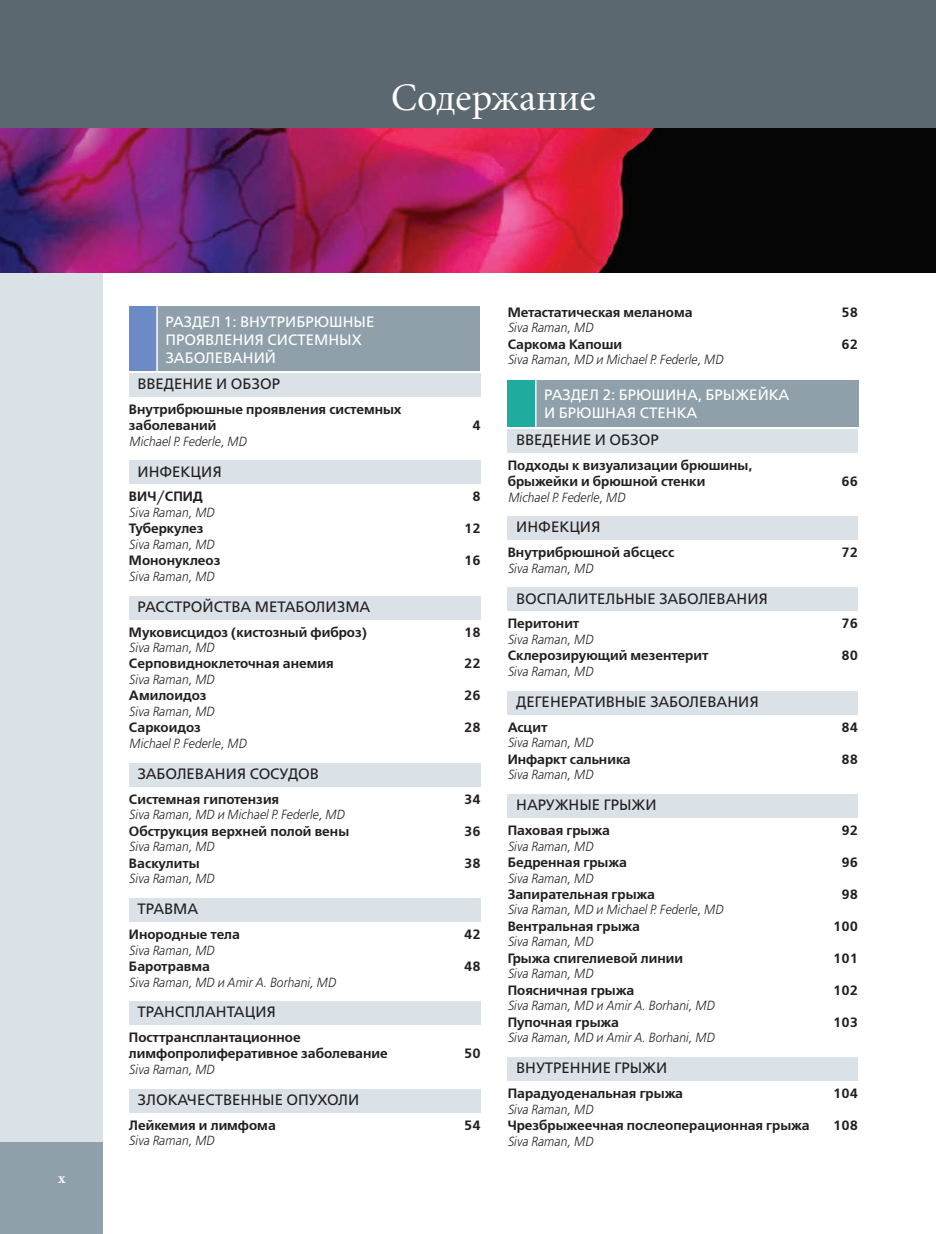
<style>
.page{position:relative;width:936px;height:1234px;background:#fff}
.page>*{position:absolute;margin:0;border:0;box-sizing:border-box;transform-origin:0 0}
.t1{font:39px "Minion Cyr";color:#fff}
.t2{font:15px "Free Set C";color:#231f20}
.t3{font:15px/18px "Free Set C";color:#fff}
.t4{font:700 15px "Minion Cyr";color:#fff}
.t5{font:13.5px/16.2px "Free Set Demi C";color:#231f20}
.t6{font:italic 13.2px "Free Set Light C";color:#231f20;scale:.91 1}
</style>
<div class="page">
<div style="left:0;top:0;width:102px;height:1142px;background:#dae2e7"></div>
<div style="left:0;top:1142px;width:102px;height:91px;background:#8fa0aa"></div>
<hr style="left:935px;top:0;width:1px;height:129px;background:#5c686f">
<div style="left:0;top:0;width:935px;height:129px;background:#5c686f"></div>
<div style="left:129px;top:373px;width:351px;height:23px;background:#dae2e7"></div>
<div style="left:129px;top:460px;width:351px;height:24px;background:#dae2e7"></div>
<div style="left:129px;top:595px;width:351px;height:24px;background:#dae2e7"></div>
<div style="left:129px;top:762px;width:351px;height:24px;background:#dae2e7"></div>
<div style="left:129px;top:898px;width:351px;height:23px;background:#dae2e7"></div>
<div style="left:129px;top:1001px;width:351px;height:23px;background:#dae2e7"></div>
<div style="left:129px;top:1088px;width:351px;height:24px;background:#dae2e7"></div>
<div style="left:129px;top:306px;width:28px;height:65px;background:#6c8bc6"></div>
<div style="left:157px;top:306px;width:322px;height:65px;background:#8fa0aa"></div>
<hr style="left:156px;top:306px;width:2px;height:65px;background:#fff">
<div style="left:507px;top:429px;width:350px;height:23px;background:#dae2e7"></div>
<div style="left:507px;top:516px;width:350px;height:24px;background:#dae2e7"></div>
<div style="left:507px;top:587px;width:350px;height:24px;background:#dae2e7"></div>
<div style="left:507px;top:690px;width:350px;height:24px;background:#dae2e7"></div>
<div style="left:507px;top:794px;width:350px;height:23px;background:#dae2e7"></div>
<div style="left:507px;top:1056px;width:350px;height:24px;background:#dae2e7"></div>
<div style="left:507px;top:380px;width:28px;height:47px;background:#1fab9e"></div>
<div style="left:535px;top:380px;width:323px;height:47px;background:#8fa0aa"></div>
<hr style="left:535px;top:380px;width:1px;height:47px;background:#fff">
<img style="left:0;top:129px;width:935px;height:144px">
<h1 class="t1" style="left:391px;top:74px;width:206px">Содержание</h1>
<p class="t4" style="left:58px;top:1169px;width:9px">x</p>
<p class="t3" style="left:165px;top:312px;width:210px">РАЗДЕЛ 1: ВНУТРИБРЮШНЫЕ<br>ПРОЯВЛЕНИЯ СИСТЕМНЫХ<br>ЗАБОЛЕВАНИЙ</p>
<p class="t2" style="left:137px;top:375px;width:144px">ВВЕДЕНИЕ И ОБЗОР</p>
<p class="t5" style="left:129px;top:401px;width:274px">Внутрибрюшные проявления системных заболеваний</p>
<p class="t5" style="left:472px;top:417px;width:10px">4</p>
<p class="t6" style="left:129px;top:434px;width:130px">Michael P. Federle, MD</p>
<p class="t2" style="left:137px;top:463px;width:86px">ИНФЕКЦИЯ</p>
<p class="t5" style="left:129px;top:489px;width:75px">ВИЧ/СПИД</p>
<p class="t5" style="left:472px;top:489px;width:10px">8</p>
<p class="t6" style="left:129px;top:505px;width:95px">Siva Raman, MD</p>
<p class="t5" style="left:129px;top:521px;width:76px">Туберкулез</p>
<p class="t5" style="left:464px;top:521px;width:18px">12</p>
<p class="t6" style="left:129px;top:537px;width:95px">Siva Raman, MD</p>
<p class="t5" style="left:129px;top:553px;width:93px">Мононуклеоз</p>
<p class="t5" style="left:464px;top:553px;width:18px">16</p>
<p class="t6" style="left:129px;top:569px;width:95px">Siva Raman, MD</p>
<p class="t2" style="left:137px;top:598px;width:234px">РАССТРОЙСТВА МЕТАБОЛИЗМА</p>
<p class="t5" style="left:129px;top:624px;width:239px">Муковисцидоз (кистозный фиброз)</p>
<p class="t5" style="left:464px;top:624px;width:18px">18</p>
<p class="t6" style="left:129px;top:640px;width:95px">Siva Raman, MD</p>
<p class="t5" style="left:129px;top:656px;width:206px">Серповидноклеточная анемия</p>
<p class="t5" style="left:464px;top:656px;width:18px">22</p>
<p class="t6" style="left:129px;top:672px;width:95px">Siva Raman, MD</p>
<p class="t5" style="left:129px;top:688px;width:79px">Амилоидоз</p>
<p class="t5" style="left:464px;top:688px;width:18px">26</p>
<p class="t6" style="left:129px;top:704px;width:95px">Siva Raman, MD</p>
<p class="t5" style="left:129px;top:720px;width:73px">Саркоидоз</p>
<p class="t5" style="left:464px;top:720px;width:18px">28</p>
<p class="t6" style="left:129px;top:736px;width:130px">Michael P. Federle, MD</p>
<p class="t2" style="left:137px;top:765px;width:183px">ЗАБОЛЕВАНИЯ СОСУДОВ</p>
<p class="t5" style="left:129px;top:791px;width:152px">Системная гипотензия</p>
<p class="t5" style="left:464px;top:791px;width:18px">34</p>
<p class="t6" style="left:129px;top:807px;width:238px">Siva Raman, MD и Michael P. Federle, MD</p>
<p class="t5" style="left:129px;top:823px;width:222px">Обструкция верхней полой вены</p>
<p class="t5" style="left:464px;top:823px;width:18px">36</p>
<p class="t6" style="left:129px;top:839px;width:95px">Siva Raman, MD</p>
<p class="t5" style="left:129px;top:855px;width:72px">Васкулиты</p>
<p class="t5" style="left:464px;top:855px;width:18px">38</p>
<p class="t6" style="left:129px;top:871px;width:95px">Siva Raman, MD</p>
<p class="t2" style="left:137px;top:900px;width:62px">ТРАВМА</p>
<p class="t5" style="left:129px;top:926px;width:112px">Инородные тела</p>
<p class="t5" style="left:464px;top:926px;width:18px">42</p>
<p class="t6" style="left:129px;top:942px;width:95px">Siva Raman, MD</p>
<p class="t5" style="left:129px;top:958px;width:82px">Баротравма</p>
<p class="t5" style="left:464px;top:958px;width:18px">48</p>
<p class="t6" style="left:129px;top:974px;width:228px">Siva Raman, MD и Amir A. Borhani, MD</p>
<p class="t2" style="left:137px;top:1003px;width:140px">ТРАНСПЛАНТАЦИЯ</p>
<p class="t5" style="left:129px;top:1029px;width:260px">Посттрансплантационное лимфопролиферативное заболевание</p>
<p class="t5" style="left:464px;top:1045px;width:18px">50</p>
<p class="t6" style="left:129px;top:1062px;width:95px">Siva Raman, MD</p>
<p class="t2" style="left:137px;top:1091px;width:223px">ЗЛОКАЧЕСТВЕННЫЕ ОПУХОЛИ</p>
<p class="t5" style="left:129px;top:1116px;width:148px">Лейкемия и лимфома</p>
<p class="t5" style="left:464px;top:1116px;width:18px">54</p>
<p class="t6" style="left:129px;top:1133px;width:95px">Siva Raman, MD</p>
<p class="t5" style="left:507px;top:304px;width:186px">Метастатическая меланома</p>
<p class="t5" style="left:841px;top:304px;width:18px">58</p>
<p class="t6" style="left:507px;top:321px;width:95px">Siva Raman, MD</p>
<p class="t5" style="left:507px;top:336px;width:116px">Саркома Капоши</p>
<p class="t5" style="left:841px;top:336px;width:18px">62</p>
<p class="t6" style="left:507px;top:353px;width:238px">Siva Raman, MD и Michael P. Federle, MD</p>
<p class="t3" style="left:544px;top:386px;width:246px">РАЗДЕЛ 2: БРЮШИНА, БРЫЖЕЙКА<br>И БРЮШНАЯ СТЕНКА</p>
<p class="t2" style="left:516px;top:431px;width:144px">ВВЕДЕНИЕ И ОБЗОР</p>
<p class="t5" style="left:507px;top:457px;width:246px">Подходы к визуализации брюшины, брыжейки и брюшной стенки</p>
<p class="t5" style="left:841px;top:473px;width:18px">66</p>
<p class="t6" style="left:507px;top:490px;width:130px">Michael P. Federle, MD</p>
<p class="t2" style="left:516px;top:519px;width:86px">ИНФЕКЦИЯ</p>
<p class="t5" style="left:507px;top:544px;width:168px">Внутрибрюшной абсцесс</p>
<p class="t5" style="left:841px;top:544px;width:18px">72</p>
<p class="t6" style="left:507px;top:561px;width:95px">Siva Raman, MD</p>
<p class="t2" style="left:516px;top:590px;width:253px">ВОСПАЛИТЕЛЬНЫЕ ЗАБОЛЕВАНИЯ</p>
<p class="t5" style="left:507px;top:616px;width:73px">Перитонит</p>
<p class="t5" style="left:841px;top:616px;width:18px">76</p>
<p class="t6" style="left:507px;top:632px;width:95px">Siva Raman, MD</p>
<p class="t5" style="left:507px;top:647px;width:202px">Склерозирующий мезентерит</p>
<p class="t5" style="left:841px;top:647px;width:18px">80</p>
<p class="t6" style="left:507px;top:664px;width:95px">Siva Raman, MD</p>
<p class="t2" style="left:516px;top:693px;width:244px">ДЕГЕНЕРАТИВНЫЕ ЗАБОЛЕВАНИЯ</p>
<p class="t5" style="left:507px;top:719px;width:41px">Асцит</p>
<p class="t5" style="left:841px;top:719px;width:18px">84</p>
<p class="t6" style="left:507px;top:735px;width:95px">Siva Raman, MD</p>
<p class="t5" style="left:507px;top:751px;width:125px">Инфаркт сальника</p>
<p class="t5" style="left:841px;top:751px;width:18px">88</p>
<p class="t6" style="left:507px;top:767px;width:95px">Siva Raman, MD</p>
<p class="t2" style="left:516px;top:796px;width:142px">НАРУЖНЫЕ ГРЫЖИ</p>
<p class="t5" style="left:507px;top:822px;width:104px">Паховая грыжа</p>
<p class="t5" style="left:841px;top:822px;width:18px">92</p>
<p class="t6" style="left:507px;top:838px;width:95px">Siva Raman, MD</p>
<p class="t5" style="left:507px;top:854px;width:121px">Бедренная грыжа</p>
<p class="t5" style="left:841px;top:854px;width:18px">96</p>
<p class="t6" style="left:507px;top:870px;width:95px">Siva Raman, MD</p>
<p class="t5" style="left:507px;top:886px;width:149px">Запирательная грыжа</p>
<p class="t5" style="left:841px;top:886px;width:18px">98</p>
<p class="t6" style="left:507px;top:902px;width:238px">Siva Raman, MD и Michael P. Federle, MD</p>
<p class="t5" style="left:507px;top:918px;width:134px">Вентральная грыжа</p>
<p class="t5" style="left:833px;top:918px;width:26px">100</p>
<p class="t6" style="left:507px;top:934px;width:95px">Siva Raman, MD</p>
<p class="t5" style="left:507px;top:950px;width:177px">Грыжа спигелиевой линии</p>
<p class="t5" style="left:833px;top:950px;width:26px">101</p>
<p class="t6" style="left:507px;top:966px;width:95px">Siva Raman, MD</p>
<p class="t5" style="left:507px;top:982px;width:128px">Поясничная грыжа</p>
<p class="t5" style="left:833px;top:982px;width:26px">102</p>
<p class="t6" style="left:507px;top:998px;width:228px">Siva Raman, MD и Amir A. Borhani, MD</p>
<p class="t5" style="left:507px;top:1014px;width:113px">Пупочная грыжа</p>
<p class="t5" style="left:833px;top:1014px;width:26px">103</p>
<p class="t6" style="left:507px;top:1030px;width:228px">Siva Raman, MD и Amir A. Borhani, MD</p>
<p class="t2" style="left:516px;top:1059px;width:153px">ВНУТРЕННИЕ ГРЫЖИ</p>
<p class="t5" style="left:507px;top:1085px;width:177px">Парадуоденальная грыжа</p>
<p class="t5" style="left:833px;top:1085px;width:26px">104</p>
<p class="t6" style="left:507px;top:1101px;width:95px">Siva Raman, MD</p>
<p class="t5" style="left:507px;top:1117px;width:303px">Чрезбрыжеечная послеоперационная грыжа</p>
<p class="t5" style="left:833px;top:1117px;width:26px">108</p>
<p class="t6" style="left:507px;top:1133px;width:95px">Siva Raman, MD</p>
</div>
